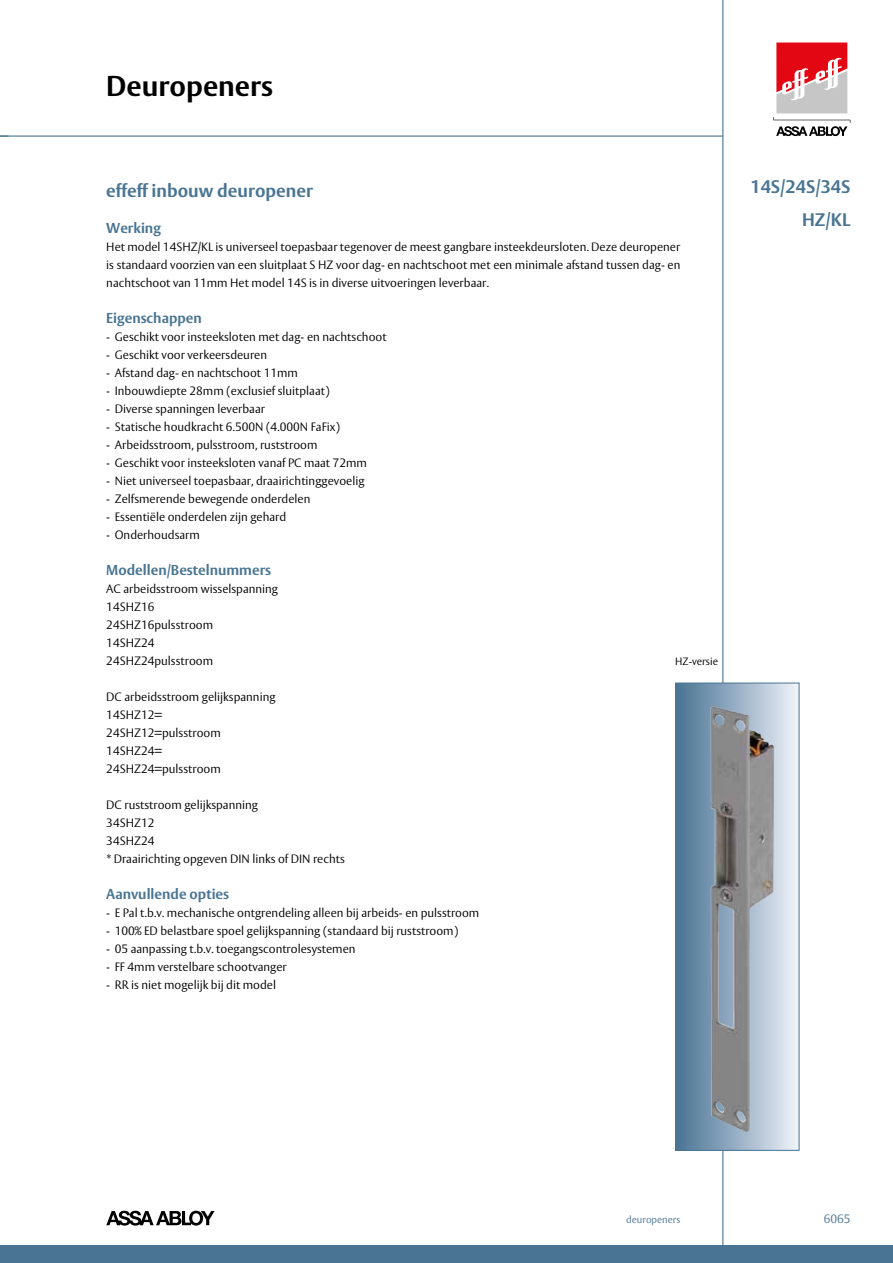
<style>
.page{position:relative;width:893px;height:1263px;background:#fff}
.page>*{position:absolute;margin:0;border:0;box-sizing:border-box;transform-origin:0 0}
.t1{font:700 28.5px "ASSA Vesta";color:#000}
.t2{font:700 18px/33px "ASSA Vesta";color:#497593;text-align:right}
.t3{font:700 14.25px "ASSA Vesta";color:#497593}
.t4{font:300 12px/18px "ASSA Vesta";color:#000}
.t5{font:300 12px "ASSA Vesta";color:#497593}
.t6{font:300 10.5px "ASSA Vesta";color:#000}
.t7{font:300 9.9px "ASSA Vesta";color:#497593}
</style>
<div class="page">
<hr style="left:0;top:136px;width:723px;height:1px;background:#497593">
<div style="left:0;top:1246px;width:893px;height:17px;background:#497593"></div>
<svg style="left:106px;top:1211px;width:109px;height:14px"></svg>
<hr style="left:722px;top:0;width:1px;height:1259px;background:#497593">
<div style="left:676px;top:683px;width:123px;height:467px;background:linear-gradient(to right,#487293,#eef1f9)"></div>
<img style="left:711px;top:706px;width:63px;height:426px">
<div style="left:675px;top:683px;width:124px;height:468px;border:1px solid #497593"></div>
<svg style="left:773px;top:43px;width:77px;height:93px"></svg>
<h1 class="t1" style="left:106px;top:69px;width:168px">Deuropeners</h1>
<h2 class="t2" style="left:106px;top:174px;width:208px">effeff inbouw deuropener</h2>
<p class="t3" style="left:106px;top:219px;width:56px">Werking</p>
<p class="t4" style="left:106px;top:238px;width:576px;text-align:justify">Het model 14SHZ/KL is universeel toepasbaar tegenover de meest gangbare insteekdeursloten. Deze deuropener is standaard voorzien van een sluitplaat S HZ voor dag- en nachtschoot met een minimale afstand tussen dag- en nachtschoot van 11mm Het model 14S is in diverse uitvoeringen leverbaar.</p>
<p class="t3" style="left:106px;top:309px;width:97px">Eigenschappen</p>
<p class="t4" style="left:106px;top:328px;width:282px">- Geschikt voor insteeksloten met dag- en nachtschoot</p>
<p class="t4" style="left:106px;top:346px;width:162px">- Geschikt voor verkeersdeuren</p>
<p class="t4" style="left:106px;top:364px;width:193px">- Afstand dag- en nachtschoot 11mm</p>
<p class="t4" style="left:106px;top:382px;width:225px">- Inbouwdiepte 28mm (exclusief sluitplaat)</p>
<p class="t4" style="left:106px;top:400px;width:160px">- Diverse spanningen leverbaar</p>
<p class="t4" style="left:106px;top:418px;width:235px">- Statische houdkracht 6.500N (4.000N FaFix)</p>
<p class="t4" style="left:106px;top:436px;width:213px">- Arbeidsstroom, pulsstroom, ruststroom</p>
<p class="t4" style="left:106px;top:454px;width:262px">- Geschikt voor insteeksloten vanaf PC maat 72mm</p>
<p class="t4" style="left:106px;top:472px;width:260px">- Niet universeel toepasbaar, draairichtinggevoelig</p>
<p class="t4" style="left:106px;top:490px;width:206px">- Zelfsmerende bewegende onderdelen</p>
<p class="t4" style="left:106px;top:508px;width:182px">- Essentiële onderdelen zijn gehard</p>
<p class="t4" style="left:106px;top:526px;width:95px">- Onderhoudsarm</p>
<p class="t3" style="left:106px;top:561px;width:166px">Modellen/Bestelnummers</p>
<p class="t4" style="left:106px;top:580px;width:173px">AC arbeidsstroom wisselspanning<br>14SHZ16<br>24SHZ16pulsstroom<br>14SHZ24<br>24SHZ24pulsstroom</p>
<p class="t4" style="left:106px;top:688px;width:171px">DC arbeidsstroom gelijkspanning<br>14SHZ12=<br>24SHZ12=pulsstroom<br>14SHZ24=<br>24SHZ24=pulsstroom</p>
<p class="t4" style="left:106px;top:796px;width:240px">DC ruststroom gelijkspanning<br>34SHZ12<br>34SHZ24<br>* Draairichting opgeven DIN links of DIN rechts</p>
<p class="t3" style="left:106px;top:885px;width:124px">Aanvullende opties</p>
<p class="t4" style="left:106px;top:904px;width:375px">- E Pal t.b.v. mechanische ontgrendeling alleen bij arbeids- en pulsstroom</p>
<p class="t4" style="left:106px;top:922px;width:353px">- 100% ED belastbare spoel gelijkspanning (standaard bij ruststroom)</p>
<p class="t4" style="left:106px;top:940px;width:251px">- 05 aanpassing t.b.v. toegangscontrolesystemen</p>
<p class="t4" style="left:106px;top:958px;width:182px">- FF 4mm verstelbare schootvanger</p>
<p class="t4" style="left:106px;top:976px;width:171px">- RR is niet mogelijk bij dit model</p>
<p class="t6" style="left:675px;top:655px;width:44px">HZ-versie</p>
<h2 class="t2" style="left:750px;top:170px;width:101px">14S/24S/34S<br>HZ/KL</h2>
<p class="t7" style="left:626px;top:1213px;width:56px">deuropeners</p>
<p class="t5" style="left:824px;top:1211px;width:28px">6065</p>
</div>
